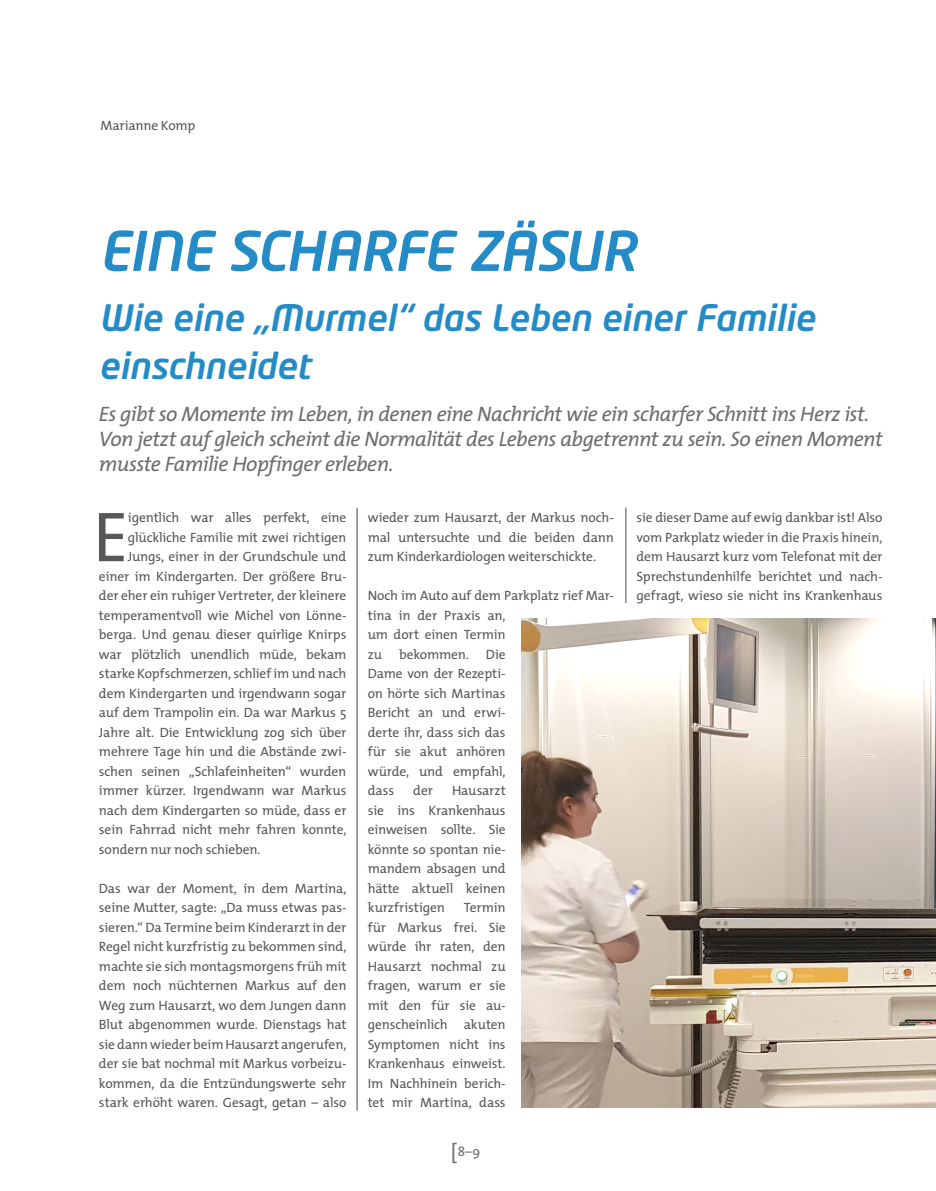
<style>
.page{position:relative;width:936px;height:1191px;background:#fff}
.page>*{position:absolute;margin:0;border:0;box-sizing:border-box;transform-origin:0 0}
.Interview_Fragen{font:71.25px "The Mix";color:#57585a}
.Headline_1{font:italic 500 54px "Neo Tech Pro";letter-spacing:-.015em;color:#248bc6}
.Headline_1-2{font:italic 500 36px "Neo Tech Pro";letter-spacing:-.005em;color:#248bc6}
.t1{font:italic 21px/25.2px "The Mix";letter-spacing:-.025em;color:#6c6d70}
.Interview_Fragen-2{font:13.5px/19.5px "The Mix";letter-spacing:-.01em;color:#57585a;text-align:justify}
.t2{font:13.5px "The Mix";color:#6c6d70}
.s1{font-size:21px}
</style>
<div class="page">
<hr style="left:357px;top:508px;width:1px;height:602px;background:#808285">
<hr style="left:625px;top:508px;width:1px;height:95px;background:#808285">
<img style="left:521px;top:618px;width:414px;height:489px">
<p class="Interview_Fragen-2" style="left:100px;top:116px;width:96px">Marianne Komp</p>
<p class="Headline_1" style="left:99px;top:217px;width:538px">EINE SCHARFE ZÄSUR</p>
<p class="Headline_1-2" style="left:99px;top:295px;width:717px">Wie eine „Murmel“ das Leben einer Familie</p>
<p class="Headline_1-2" style="left:99px;top:343px;width:213px">einschneidet</p>
<p class="t1" style="left:99px;top:400px;width:785px">Es gibt so Momente im Leben, in denen eine Nachricht wie ein scharfer Schnitt ins Herz ist.<br>Von jetzt auf gleich scheint die Normalität des Lebens abgetrennt zu sein. So einen Moment musste Familie Hopfinger erleben.</p>
<p class="Interview_Fragen" style="left:93px;top:478px;width:37px">E</p>
<p class="Interview_Fragen-2" style="left:128px;top:507px;width:220px">igentlich war alles perfekt, eine</p>
<p class="Interview_Fragen-2" style="left:128px;top:527px;width:220px">glückliche Familie mit zwei richtigen</p>
<p class="Interview_Fragen-2" style="left:128px;top:546px;width:220px">Jungs, einer in der Grundschule und</p>
<p class="Interview_Fragen-2" style="left:99px;top:566px;width:249px">einer im Kindergarten. Der größere Bru-</p>
<p class="Interview_Fragen-2" style="left:99px;top:585px;width:249px">der eher ein ruhiger Vertreter, der kleinere</p>
<p class="Interview_Fragen-2" style="left:99px;top:605px;width:249px">temperamentvoll wie Michel von Lönne-</p>
<p class="Interview_Fragen-2" style="left:99px;top:624px;width:249px">berga. Und genau dieser quirlige Knirps</p>
<p class="Interview_Fragen-2" style="left:99px;top:644px;width:249px">war plötzlich unendlich müde, bekam</p>
<p class="Interview_Fragen-2" style="left:99px;top:663px;width:249px">starke Kopfschmerzen, schlief im und nach</p>
<p class="Interview_Fragen-2" style="left:99px;top:683px;width:249px">dem Kindergarten und irgendwann sogar</p>
<p class="Interview_Fragen-2" style="left:99px;top:702px;width:249px">auf dem Trampolin ein. Da war Markus 5</p>
<p class="Interview_Fragen-2" style="left:99px;top:722px;width:249px">Jahre alt. Die Entwicklung zog sich über</p>
<p class="Interview_Fragen-2" style="left:99px;top:741px;width:249px">mehrere Tage hin und die Abstände zwi-</p>
<p class="Interview_Fragen-2" style="left:99px;top:761px;width:249px">schen seinen „Schlafeinheiten“ wurden</p>
<p class="Interview_Fragen-2" style="left:99px;top:780px;width:249px">immer kürzer. Irgendwann war Markus</p>
<p class="Interview_Fragen-2" style="left:99px;top:800px;width:249px">nach dem Kindergarten so müde, dass er</p>
<p class="Interview_Fragen-2" style="left:99px;top:819px;width:249px">sein Fahrrad nicht mehr fahren konnte,</p>
<p class="Interview_Fragen-2" style="left:99px;top:839px;width:163px">sondern nur noch schieben.</p>
<p class="Interview_Fragen-2" style="left:99px;top:878px;width:249px">Das war der Moment, in dem Martina, seine Mutter, sagte: „Da muss etwas pas&shy;sieren.“ Da Termine beim Kinderarzt in der Regel nicht kurzfristig zu bekommen sind, machte sie sich montagsmorgens früh mit dem noch nüchternen Markus auf den Weg zum Hausarzt, wo dem Jungen dann Blut abgenommen wurde. Dienstags hat sie dann wieder beim Hausarzt angerufen, der sie bat nochmal mit Markus vorbeizu&shy;kommen, da die Entzündungswerte sehr stark erhöht waren. Gesagt, getan – also</p>
<p class="Interview_Fragen-2" style="left:368px;top:507px;width:247px">wieder zum Hausarzt, der Markus noch&shy;mal untersuchte und die beiden dann zum Kinderkardiologen weiterschickte.</p>
<p class="Interview_Fragen-2" style="left:368px;top:585px;width:247px;text-align:left">Noch im Auto auf dem Parkplatz rief Mar&shy;tina in der Praxis an,<br>um dort einen Termin<br>zu</p>
<p class="Interview_Fragen-2" style="left:399px;top:644px;width:71px">bekommen.</p>
<p class="Interview_Fragen-2" style="left:368px;top:644px;width:139px;text-indent:118px">Die Dame von der Rezepti&shy;on hörte sich Martinas Bericht an und erwi&shy;derte ihr, dass sich das für sie akut anhören würde, und empfahl, dass</p>
<p class="Interview_Fragen-2" style="left:413px;top:780px;width:21px">der</p>
<p class="Interview_Fragen-2" style="left:368px;top:780px;width:139px;text-indent:84px">Hausarzt sie ins Krankenhaus einweisen sollte. Sie könnte so spontan nie&shy;mandem absagen und hätte aktuell keinen kurzfristigen</p>
<p class="Interview_Fragen-2" style="left:368px;top:897px;width:139px;text-indent:96px">Termin für Markus frei. Sie würde ihr raten, den Hausarzt nochmal zu fragen, warum er sie mit den für sie au&shy;genscheinlich akuten Symptomen nicht ins Krankenhaus einweist.<br>Im Nachhinein berich&shy;tet mir Martina, dass</p>
<p class="t2" style="left:451px;top:1140px;width:31px"><span class="s1">[</span>8–9</p>
<p class="Interview_Fragen-2" style="left:636px;top:507px;width:247px">sie dieser Dame auf ewig dankbar ist! Also vom Parkplatz wieder in die Praxis hinein, dem Hausarzt kurz vom Telefonat mit der Sprechstundenhilfe berichtet und nach&shy;gefragt, wieso sie nicht ins Krankenhaus</p>
</div>
